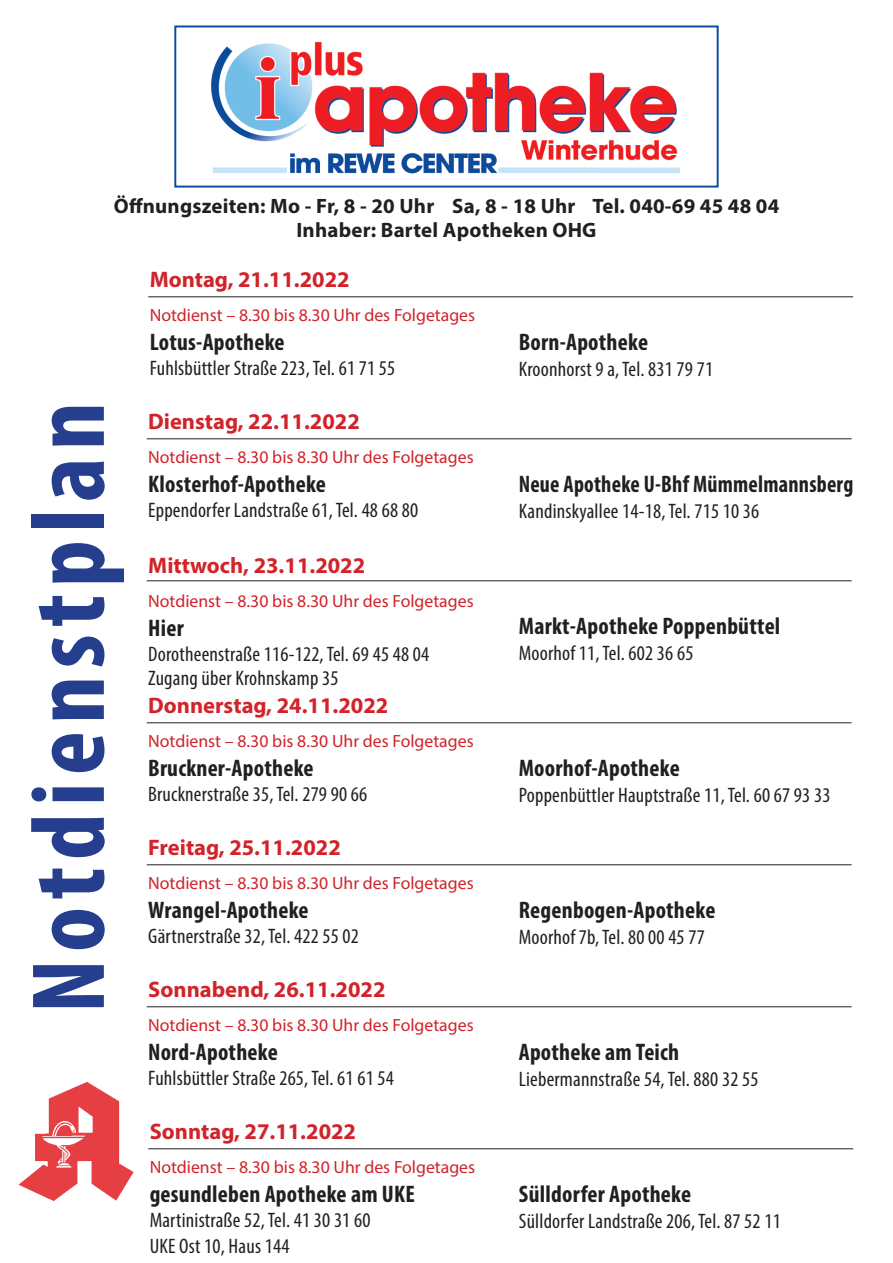
<style>
.page{position:relative;width:893px;height:1263px;background:#fff}
.page>*{position:absolute;margin:0;border:0;box-sizing:border-box;transform-origin:0 0}
.t1{font:700 condensed 105px "Myriad Pro";letter-spacing:.07em;color:#253f8e}
.t2{font:700 condensed 24px "Myriad Pro";letter-spacing:.01em;color:#231f20}
.t3{font:700 condensed 24px "Myriad Pro";letter-spacing:.01em;color:#231f20;scale:.93 1}
.t4{font:700 22.5px "Myriad Pro";color:#d1232a}
.t5{font:condensed 21px/24px "Myriad Pro";letter-spacing:.01em;color:#231f20}
.t6{font:700 20.85px/24px "Myriad Pro";letter-spacing:.01em;color:#231f20;text-align:center}
.t7{font:17.7px "Myriad Pro";color:#d1232a}
</style>
<div class="page">
<hr style="left:147px;top:438px;width:705px;height:1px;background:#231f20">
<hr style="left:147px;top:580px;width:705px;height:1px;background:#231f20">
<hr style="left:147px;top:722px;width:705px;height:1px;background:#231f20">
<hr style="left:147px;top:864px;width:705px;height:1px;background:#231f20">
<hr style="left:147px;top:1006px;width:705px;height:1px;background:#231f20">
<hr style="left:148px;top:1148px;width:705px;height:1px;background:#231f20">
<hr style="left:148px;top:297px;width:705px;height:1px;background:#231f20">
<img style="left:18px;top:1081px;width:115px;height:119px">
<img style="left:211px;top:41px;width:468px;height:133px">
<div style="left:174px;top:26px;width:545px;height:162px;border:2px solid #0a4b9b"></div>
<p class="t6" style="left:114px;top:194px;width:667px">Öffnungszeiten: Mo - Fr, 8 - 20 Uhr Sa, 8 - 18 Uhr Tel. 040-69 45 48 04<br>Inhaber: Bartel Apotheken OHG</p>
<h1 class="t1" style="left:3px;top:1013px;width:613px;rotate:-90deg">Notdienstplan</h1>
<p class="t4" style="left:150px;top:265px;width:202px">Montag, 21.11.2022</p>
<p class="t7" style="left:150px;top:304px;width:327px">Notdienst – 8.30 bis 8.30 Uhr des Folgetages</p>
<p class="t2" style="left:150px;top:327px;width:136px">Lotus-Apotheke</p>
<p class="t5" style="left:150px;top:356px;width:247px">Fuhlsbüttler Straße 223, Tel. 61 71 55</p>
<p class="t4" style="left:148px;top:407px;width:213px">Dienstag, 22.11.2022</p>
<p class="t7" style="left:148px;top:446px;width:327px">Notdienst – 8.30 bis 8.30 Uhr des Folgetages</p>
<p class="t2" style="left:148px;top:469px;width:179px">Klosterhof-Apotheke</p>
<p class="t5" style="left:148px;top:498px;width:272px">Eppendorfer Landstraße 61, Tel. 48 68 80</p>
<p class="t4" style="left:148px;top:551px;width:219px">Mittwoch, 23.11.2022</p>
<p class="t7" style="left:148px;top:590px;width:327px">Notdienst – 8.30 bis 8.30 Uhr des Folgetages</p>
<p class="t2" style="left:148px;top:613px;width:37px">Hier</p>
<p class="t5" style="left:148px;top:642px;width:283px">Dorotheenstraße 116-122, Tel. 69 45 48 04<br>Zugang über Krohnskamp 35</p>
<p class="t4" style="left:148px;top:690px;width:242px">Donnerstag, 24.11.2022</p>
<p class="t7" style="left:148px;top:730px;width:327px">Notdienst – 8.30 bis 8.30 Uhr des Folgetages</p>
<p class="t2" style="left:148px;top:753px;width:167px">Bruckner-Apotheke</p>
<p class="t5" style="left:148px;top:782px;width:221px">Brucknerstraße 35, Tel. 279 90 66</p>
<p class="t4" style="left:148px;top:832px;width:194px">Freitag, 25.11.2022</p>
<p class="t7" style="left:148px;top:872px;width:327px">Notdienst – 8.30 bis 8.30 Uhr des Folgetages</p>
<p class="t2" style="left:148px;top:895px;width:162px">Wrangel-Apotheke</p>
<p class="t5" style="left:148px;top:924px;width:212px">Gärtnerstraße 32, Tel. 422 55 02</p>
<p class="t4" style="left:148px;top:974px;width:239px">Sonnabend, 26.11.2022</p>
<p class="t7" style="left:148px;top:1014px;width:327px">Notdienst – 8.30 bis 8.30 Uhr des Folgetages</p>
<p class="t2" style="left:148px;top:1037px;width:131px">Nord-Apotheke</p>
<p class="t5" style="left:148px;top:1066px;width:247px">Fuhlsbüttler Straße 265, Tel. 61 61 54</p>
<p class="t4" style="left:150px;top:1116px;width:208px">Sonntag, 27.11.2022</p>
<p class="t7" style="left:150px;top:1156px;width:327px">Notdienst – 8.30 bis 8.30 Uhr des Folgetages</p>
<p class="t2" style="left:150px;top:1179px;width:267px">gesundleben Apotheke am UKE</p>
<p class="t5" style="left:150px;top:1207px;width:222px;line-height:25.5px">Martinistraße 52, Tel. 41 30 31 60<br>UKE Ost 10, Haus 144</p>
<p class="t2" style="left:519px;top:327px;width:131px">Born-Apotheke</p>
<p class="t5" style="left:519px;top:356px;width:196px">Kroonhorst 9 a, Tel. 831 79 71</p>
<p class="t3" style="left:519px;top:469px;width:361px">Neue Apotheke U-Bhf Mümmelmannsberg</p>
<p class="t5" style="left:519px;top:498px;width:242px">Kandinskyallee 14-18, Tel. 715 10 36</p>
<p class="t2" style="left:519px;top:611px;width:263px">Markt-Apotheke Poppenbüttel</p>
<p class="t5" style="left:519px;top:640px;width:176px">Moorhof 11, Tel. 602 36 65</p>
<p class="t2" style="left:519px;top:753px;width:162px">Moorhof-Apotheke</p>
<p class="t5" style="left:519px;top:782px;width:313px">Poppenbüttler Hauptstraße 11, Tel. 60 67 93 33</p>
<p class="t2" style="left:519px;top:895px;width:198px">Regenbogen-Apotheke</p>
<p class="t5" style="left:519px;top:924px;width:188px">Moorhof 7b, Tel. 80 00 45 77</p>
<p class="t2" style="left:519px;top:1037px;width:162px">Apotheke am Teich</p>
<p class="t5" style="left:519px;top:1066px;width:241px">Liebermannstraße 54, Tel. 880 32 55</p>
<p class="t2" style="left:519px;top:1179px;width:174px">Sülldorfer Apotheke</p>
<p class="t5" style="left:519px;top:1208px;width:263px">Sülldorfer Landstraße 206, Tel. 87 52 11</p>
</div>
